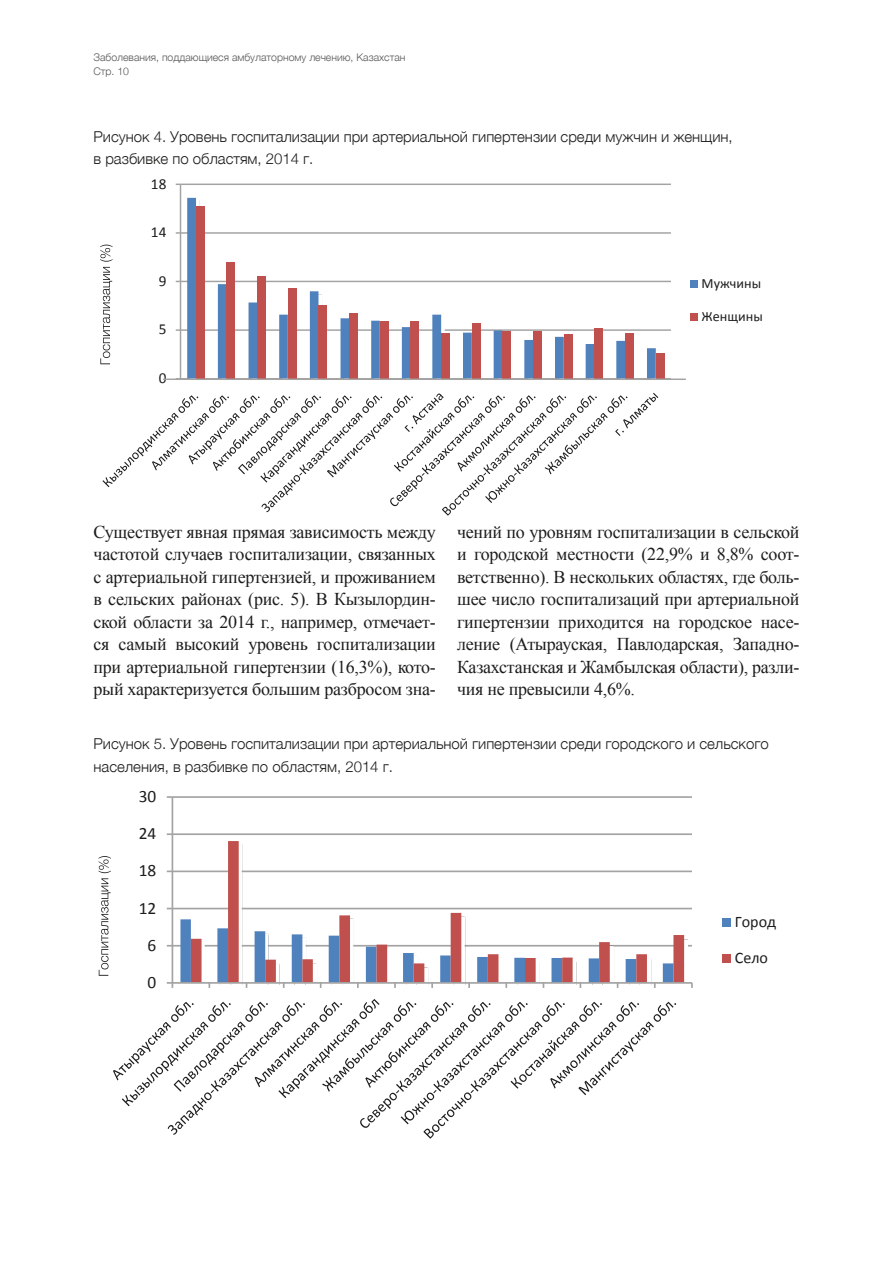
<style>
.page{position:relative;width:893px;height:1263px;background:#fff}
.page>*{position:absolute;margin:0;border:0;box-sizing:border-box;transform-origin:0 0}
.t1{font:18px/22.5px "Times New Roman";letter-spacing:-.015em;color:#1d1d1b;text-align:justify}
.t2{font:17.4px "Calibri";color:#1d1d1b}
.t3{font:16.05px "Calibri";color:#1d1d1b}
.t4{font:15.3px "Calibri";color:#1d1d1b}
.t5{font:300 15px/22.5px "Helvetica Neue";color:#1d1d1b}
.t6{font:14.1px "Calibri";color:#1d1d1b}
.t7{font:300 10.5px/13.5px "Helvetica Neue";color:#575756}
</style>
<div class="page">
<svg style="left:100px;top:183px;width:598px;height:333px"></svg>
<svg style="left:113px;top:796px;width:618px;height:343px"></svg>
<svg style="left:99px;top:856px;width:12px;height:120px"></svg>
<svg style="left:100px;top:245px;width:13px;height:119px"></svg>
<hr style="left:163px;top:378px;width:523px;height:2px;background:#a5a4a3">
<p class="t7" style="left:94px;top:50px;width:313px">Заболевания, поддающиеся амбулаторному лечению, Казахстан<br>Стр. 10</p>
<p class="t5" style="left:94px;top:124px;width:641px">Рисунок 4. Уровень госпитализации при артериальной гипертензии среди мужчин и женщин, в разбивке по областям, 2014 г.</p>
<p class="t4" style="left:151px;top:174px;width:17px">18</p>
<p class="t4" style="left:151px;top:222px;width:17px">14</p>
<p class="t4" style="left:159px;top:271px;width:9px">9</p>
<p class="t4" style="left:159px;top:320px;width:9px">5</p>
<p class="t4" style="left:159px;top:368px;width:9px">0</p>
<p class="t6" style="left:702px;top:275px;width:61px">Мужчины</p>
<p class="t6" style="left:702px;top:308px;width:63px">Женщины</p>
<p class="t1" style="left:94px;top:520px;width:344px">Существует явная прямая зависимость между частотой случаев госпитализации, связанных с артериальной гипертензией, и проживанием в сельских районах (рис. 5). В Кызылордин&shy;ской области за 2014 г., например, отмечает&shy;ся самый высокий уровень госпитализации при артериальной гипертензии (16,3%), кото&shy;рый характеризуется большим разбросом зна-</p>
<p class="t1" style="left:457px;top:520px;width:344px">чений по уровням госпитализации в сельской и городской местности (22,9% и 8,8% соот&shy;ветственно). В нескольких областях, где боль&shy;шее число госпитализаций при артериальной гипертензии приходится на городское насе&shy;ление (Атырауская, Павлодарская, Западно-Казахстанская и Жамбылская области), разли&shy;чия не превысили 4,6%.</p>
<p class="t5" style="left:94px;top:731px;width:677px">Рисунок 5. Уровень госпитализации при артериальной гипертензии среди городского и сельского населения, в разбивке по областям, 2014 г.</p>
<p class="t2" style="left:139px;top:785px;width:19px">30</p>
<p class="t2" style="left:139px;top:822px;width:19px">24</p>
<p class="t2" style="left:139px;top:859px;width:19px">18</p>
<p class="t2" style="left:139px;top:897px;width:19px">12</p>
<p class="t2" style="left:147px;top:934px;width:10px">6</p>
<p class="t2" style="left:147px;top:971px;width:10px">0</p>
<p class="t3" style="left:735px;top:912px;width:43px">Город</p>
<p class="t3" style="left:735px;top:948px;width:35px">Село</p>
</div>
